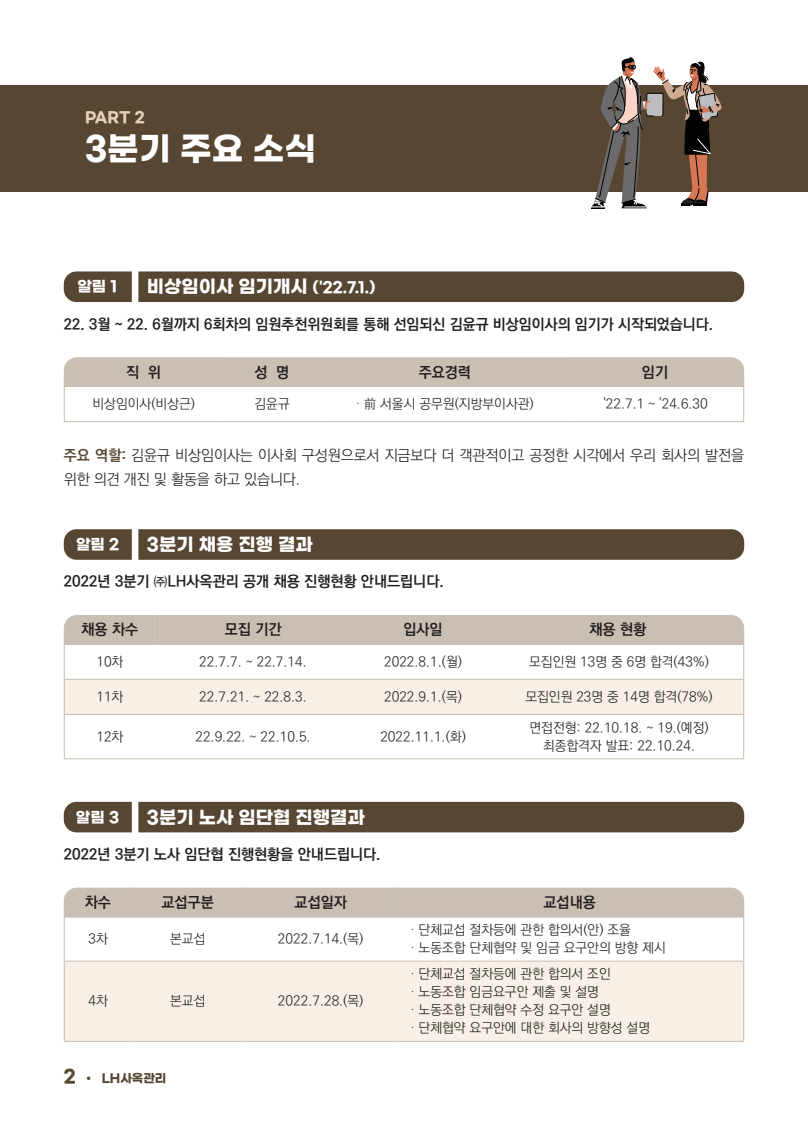
<style>
.page{position:relative;width:808px;height:1127px;background:#fff}
.page>*{position:absolute;margin:0;border:0;box-sizing:border-box;transform-origin:0 0}
.t1{font:700 33px "Gmarket Sans";color:#fff}
.t2{font:700 18px "Gmarket Sans";color:#fff}
.t3{font:15px "Ko Pub World Dotum PB";color:#231f20}
.t4{font:15px/24px "Ko Pub World Dotum PL";letter-spacing:-.01em;color:#231f20}
.t5{font:700 15px "Gmarket Sans";color:#fff}
.t6{font:700 15px "Gmarket Sans";color:#e6d1b9}
.t7{font:13.5px "Ko Pub World Dotum PL";color:#231f20}
.t8{font:700 12px "Gmarket Sans";color:#564632}
.s1{font-size:18px}
.s2{font-family:"Ko Pub World Dotum PB";color:#564632}
</style>
<div class="page">
<div style="left:0;top:85px;width:808px;height:107px;background:#564632"></div>
<div style="left:138px;top:271px;width:606px;height:31px;background:#564632"></div>
<svg style="left:138px;top:529px;width:606px;height:31px;background:#594935"></svg>
<div style="left:138px;top:802px;width:606px;height:30px;background:#564632"></div>
<svg style="left:64px;top:271px;width:68px;height:31px;background:#5e4e3b"></svg>
<svg style="left:64px;top:529px;width:68px;height:31px;background:#5e4e3b"></svg>
<div style="left:64px;top:802px;width:68px;height:30px;background:#564632"></div>
<hr style="left:64px;top:387px;width:1px;height:34px;background:#c9c0b3">
<hr style="left:743px;top:387px;width:1px;height:34px;background:#c9c0b3">
<hr style="left:64px;top:421px;width:159px;height:1px;background:#c9c0b3">
<hr style="left:223px;top:421px;width:98px;height:1px;background:#c9c0b3">
<hr style="left:321px;top:421px;width:247px;height:1px;background:#c9c0b3">
<hr style="left:568px;top:421px;width:176px;height:1px;background:#c9c0b3">
<div style="left:65px;top:680px;width:678px;height:34px;background:#f6f0e7"></div>
<hr style="left:64px;top:645px;width:1px;height:34px;background:#c9c0b3">
<hr style="left:743px;top:645px;width:1px;height:34px;background:#c9c0b3">
<hr style="left:64px;top:679px;width:91px;height:1px;background:#c9c0b3">
<hr style="left:64px;top:680px;width:1px;height:34px;background:#c9c0b3">
<hr style="left:155px;top:679px;width:196px;height:1px;background:#c9c0b3">
<hr style="left:351px;top:679px;width:144px;height:1px;background:#c9c0b3">
<hr style="left:495px;top:679px;width:249px;height:1px;background:#c9c0b3">
<hr style="left:743px;top:680px;width:1px;height:34px;background:#c9c0b3">
<hr style="left:64px;top:714px;width:91px;height:1px;background:#c9c0b3">
<hr style="left:64px;top:715px;width:1px;height:43px;background:#c9c0b3">
<hr style="left:155px;top:714px;width:196px;height:1px;background:#c9c0b3">
<hr style="left:351px;top:714px;width:144px;height:1px;background:#c9c0b3">
<hr style="left:495px;top:714px;width:249px;height:1px;background:#c9c0b3">
<hr style="left:743px;top:715px;width:1px;height:43px;background:#c9c0b3">
<hr style="left:64px;top:758px;width:91px;height:1px;background:#c9c0b3">
<hr style="left:155px;top:758px;width:196px;height:1px;background:#c9c0b3">
<hr style="left:351px;top:758px;width:144px;height:1px;background:#c9c0b3">
<hr style="left:495px;top:758px;width:249px;height:1px;background:#c9c0b3">
<div style="left:65px;top:961px;width:678px;height:80px;background:#f6f0e7"></div>
<hr style="left:64px;top:917px;width:1px;height:43px;background:#c9c0b3">
<hr style="left:743px;top:917px;width:1px;height:43px;background:#c9c0b3">
<hr style="left:64px;top:960px;width:68px;height:1px;background:#c9c0b3">
<hr style="left:64px;top:961px;width:1px;height:80px;background:#c9c0b3">
<hr style="left:132px;top:960px;width:112px;height:1px;background:#c9c0b3">
<hr style="left:244px;top:960px;width:154px;height:1px;background:#c9c0b3">
<hr style="left:398px;top:960px;width:346px;height:1px;background:#c9c0b3">
<hr style="left:743px;top:961px;width:1px;height:80px;background:#c9c0b3">
<hr style="left:64px;top:1041px;width:68px;height:1px;background:#c9c0b3">
<hr style="left:132px;top:1041px;width:112px;height:1px;background:#c9c0b3">
<hr style="left:244px;top:1041px;width:154px;height:1px;background:#c9c0b3">
<hr style="left:398px;top:1041px;width:346px;height:1px;background:#c9c0b3">
<div style="left:569px;top:357px;width:176px;height:30px;background:#c9c0b3"></div>
<div style="left:496px;top:615px;width:249px;height:30px;background:#c9c0b3"></div>
<svg style="left:397px;top:887px;width:348px;height:31px;background:#cbc2b5"></svg>
<div style="left:63px;top:357px;width:159px;height:30px;background:#c9c0b3"></div>
<div style="left:63px;top:615px;width:92px;height:30px;background:#c9c0b3"></div>
<svg style="left:63px;top:887px;width:69px;height:31px;background:#ccc3b7"></svg>
<div style="left:222px;top:358px;width:99px;height:28px;background:#c9c0b3"></div>
<div style="left:222px;top:357px;width:100px;height:30px;border:1px solid #c9c0b3"></div>
<div style="left:155px;top:615px;width:196px;height:29px;background:#c9c0b3"></div>
<div style="left:155px;top:615px;width:196px;height:30px;border:1px solid #c9c0b3"></div>
<div style="left:131px;top:888px;width:113px;height:29px;background:#c9c0b3"></div>
<div style="left:131px;top:887px;width:113px;height:30px;border:1px solid #c9c0b3"></div>
<div style="left:321px;top:358px;width:247px;height:28px;background:#c9c0b3"></div>
<div style="left:321px;top:357px;width:248px;height:30px;border:1px solid #c9c0b3"></div>
<div style="left:351px;top:615px;width:144px;height:29px;background:#c9c0b3"></div>
<div style="left:350px;top:615px;width:146px;height:30px;border:1px solid #c9c0b3"></div>
<div style="left:244px;top:888px;width:154px;height:29px;background:#c9c0b3"></div>
<div style="left:243px;top:887px;width:155px;height:30px;border:1px solid #c9c0b3"></div>
<svg style="left:591px;top:57px;width:130px;height:151px"></svg>
<p class="t6" style="left:85px;top:109px;width:61px">PART 2</p>
<p class="t1" style="left:85px;top:130px;width:233px">3분기 주요 소식</p>
<p class="t5" style="left:77px;top:278px;width:42px">알림 1</p>
<p class="t5" style="left:147px;top:279px;width:230px"><span class="s1">비상임이사 임기개시</span> ('22.7.1.)</p>
<p class="t3" style="left:64px;top:313px;width:651px">22. 3월 ~ 22. 6월까지 6회차의 임원추천위원회를 통해 선임되신 김윤규 비상임이사의 임기가 시작되었습니다.</p>
<p class="t3" style="left:126px;top:361px;width:36px">직 위</p>
<p class="t3" style="left:254px;top:361px;width:36px">성 명</p>
<p class="t3" style="left:419px;top:361px;width:54px">주요경력</p>
<p class="t3" style="left:642px;top:361px;width:28px">임기</p>
<p class="t7" style="left:93px;top:394px;width:104px">비상임이사(비상근)</p>
<p class="t7" style="left:254px;top:394px;width:37px">김윤규</p>
<p class="t7" style="left:356px;top:394px;width:179px">· 前 서울시 공무원(지방부이사관)</p>
<p class="t7" style="left:603px;top:394px;width:106px">'22.7.1 ~ '24.6.30</p>
<p class="t4" style="left:64px;top:443px;width:682px"><span class="s2">주요 역할:</span> 김윤규 비상임이사는 이사회 구성원으로서 지금보다 더 객관적이고 공정한 시각에서 우리 회사의 발전을 위한 의견 개진 및 활동을 하고 있습니다.</p>
<p class="t5" style="left:76px;top:536px;width:45px">알림 2</p>
<p class="t2" style="left:147px;top:534px;width:167px">3분기 채용 진행 결과</p>
<p class="t3" style="left:64px;top:571px;width:382px">2022년 3분기 ㈜LH사옥관리 공개 채용 진행현황 안내드립니다.</p>
<p class="t3" style="left:81px;top:619px;width:58px">채용 차수</p>
<p class="t3" style="left:225px;top:619px;width:58px">모집 기간</p>
<p class="t3" style="left:403px;top:619px;width:41px">입사일</p>
<p class="t3" style="left:589px;top:619px;width:58px">채용 현황</p>
<p class="t7" style="left:96px;top:652px;width:28px">10차</p>
<p class="t7" style="left:199px;top:652px;width:109px">22.7.7. ~ 22.7.14.</p>
<p class="t7" style="left:384px;top:652px;width:79px">2022.8.1.(월)</p>
<p class="t7" style="left:529px;top:652px;width:181px">모집인원 13명 중 6명 합격(43%)</p>
<p class="t7" style="left:96px;top:687px;width:28px">11차</p>
<p class="t7" style="left:199px;top:687px;width:109px">22.7.21. ~ 22.8.3.</p>
<p class="t7" style="left:384px;top:687px;width:79px">2022.9.1.(목)</p>
<p class="t7" style="left:525px;top:687px;width:189px">모집인원 23명 중 14명 합격(78%)</p>
<p class="t7" style="left:96px;top:727px;width:28px">12차</p>
<p class="t7" style="left:195px;top:727px;width:117px">22.9.22. ~ 22.10.5.</p>
<p class="t7" style="left:380px;top:727px;width:87px">2022.11.1.(화)</p>
<p class="t7" style="left:529px;top:718px;width:181px">면접전형: 22.10.18. ~ 19.(예정)</p>
<p class="t7" style="left:543px;top:736px;width:154px">최종합격자 발표: 22.10.24.</p>
<p class="t5" style="left:76px;top:808px;width:45px">알림 3</p>
<p class="t2" style="left:147px;top:807px;width:219px">3분기 노사 임단협 진행결과</p>
<p class="t3" style="left:64px;top:843px;width:318px">2022년 3분기 노사 임단협 진행현황을 안내드립니다.</p>
<p class="t3" style="left:85px;top:891px;width:28px">차수</p>
<p class="t3" style="left:161px;top:891px;width:54px">교섭구분</p>
<p class="t3" style="left:295px;top:891px;width:54px">교섭일자</p>
<p class="t7" style="left:89px;top:929px;width:21px">3차</p>
<p class="t7" style="left:170px;top:929px;width:37px">본교섭</p>
<p class="t7" style="left:278px;top:929px;width:87px">2022.7.14.(목)</p>
<p class="t7" style="left:89px;top:992px;width:21px">4차</p>
<p class="t7" style="left:170px;top:992px;width:37px">본교섭</p>
<p class="t7" style="left:278px;top:992px;width:87px">2022.7.28.(목)</p>
<p class="t8" style="left:64px;top:1072px;width:104px"><span class="s1">2 ·</span> LH사옥관리</p>
<p class="t3" style="left:543px;top:891px;width:54px">교섭내용</p>
<p class="t7" style="left:410px;top:920px;width:222px">· 단체교섭 절차등에 관한 합의서(안) 조율</p>
<p class="t7" style="left:410px;top:938px;width:257px">· 노동조합 단체협약 및 임금 요구안의 방향 제시</p>
<p class="t7" style="left:410px;top:965px;width:202px">· 단체교섭 절차등에 관한 합의서 조인</p>
<p class="t7" style="left:410px;top:983px;width:190px">· 노동조합 임금요구안 제출 및 설명</p>
<p class="t7" style="left:410px;top:1001px;width:202px">· 노동조합 단체협약 수정 요구안 설명</p>
<p class="t7" style="left:410px;top:1019px;width:241px">· 단체협약 요구안에 대한 회사의 방향성 설명</p>
</div>
